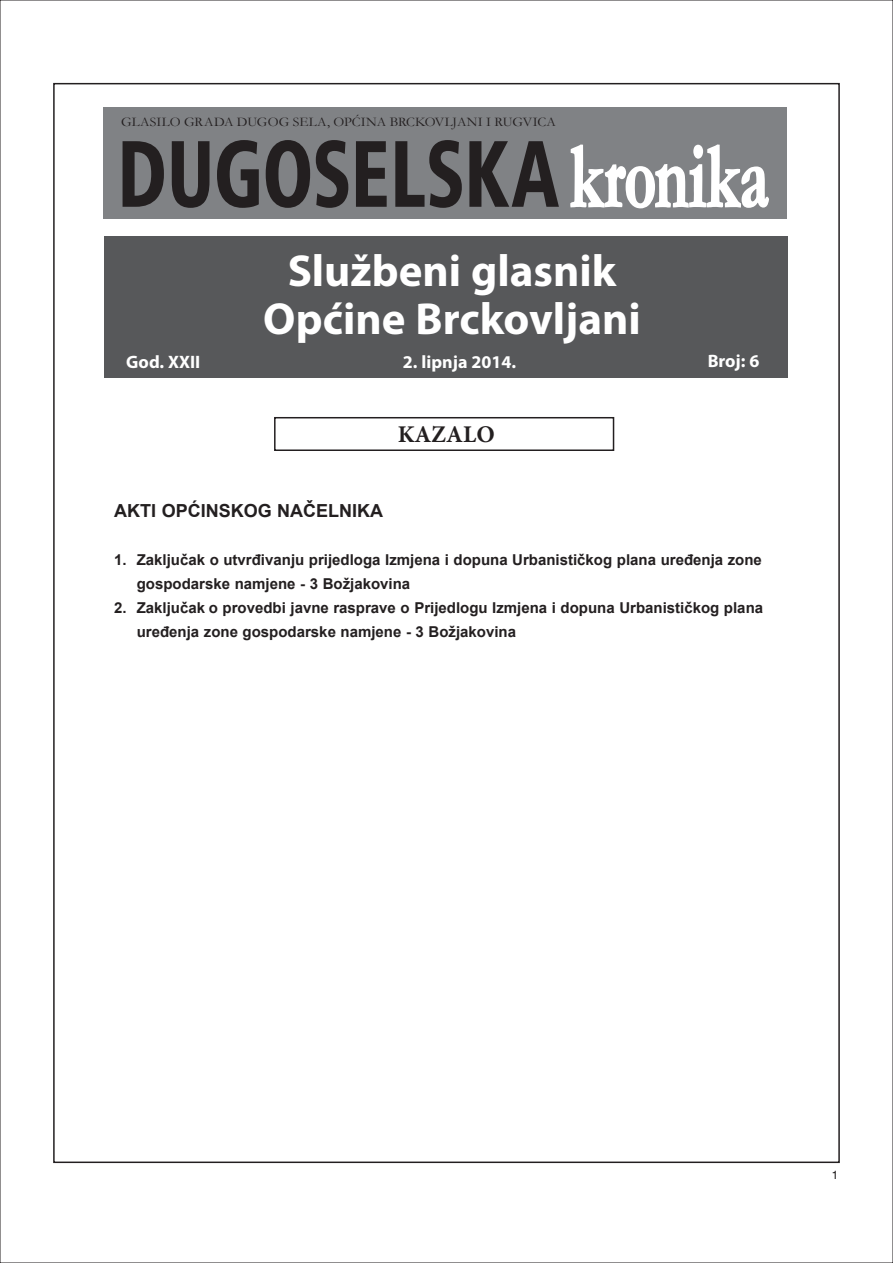
<style>
.page{position:relative;width:893px;height:1263px;background:#fff}
.page>*{position:absolute;margin:0;border:0;box-sizing:border-box;transform-origin:0 0}
.t1{font:94.5px "Humanist 777 BT Black Condensed B";letter-spacing:-.005em;color:#231f20;scale:.8 1}
.t2{font:700 45px/48px "Myriad Pro";color:#fff;text-align:center}
.t3{font:700 24px "Minion Pro";color:#231f20}
.t4{font:700 18px "Myriad Pro";color:#fff}
.t5{font:700 18px "Arial";color:#231f20}
.t6{font:700 15px/24px "Arial";color:#231f20}
.t7{font:13.2px "Garamond";color:#231f20;scale:1.05 1}
.t8{font:12px "Swiss 721 BT";color:#231f20}
.s1{font-family:"Garamond";font-weight:700;color:#fff}
</style>
<div class="page">
<div style="left:274px;top:417px;width:340px;height:34px;border:2px solid #231f20"></div>
<div style="left:104px;top:236px;width:683px;height:142px;background:#57585a"></div>
<div style="left:104px;top:107px;width:683px;height:111px;background:#808285"></div>
<svg style="left:569px;top:144px;width:201px;height:75px"></svg>
<p class="t7" style="left:121px;top:113px;width:416px">GLASILO GRADA DUGOG SELA, OPĆINA BRCKOVLJANI I RUGVICA</p>
<h1 class="t1" style="left:117px;top:114px;width:816px">DUGOSELSKA <span class="s1">kronika</span></h1>
<h2 class="t2" style="left:263px;top:245px;width:379px">Službeni glasnik<br>Općine Brckovljani</h2>
<p class="t4" style="left:126px;top:350px;width:76px">God. XXII</p>
<p class="t4" style="left:403px;top:350px;width:115px">2. lipnja 2014.</p>
<p class="t4" style="left:708px;top:349px;width:53px">Broj: 6</p>
<h3 class="t3" style="left:398px;top:418px;width:99px">KAZALO</h3>
<p class="t5" style="left:114px;top:499px;width:270px">AKTI OPĆINSKOG NAČELNIKA</p>
<p class="t6" style="left:137px;top:548px;width:627px;text-indent:-22px">1. Zaključak o utvrđivanju prijedloga Izmjena i dopuna Urbanističkog plana uređenja zone gospodarske namjene - 3 Božjakovina</p>
<p class="t6" style="left:137px;top:596px;width:628px;text-indent:-22px">2. Zaključak o provedbi javne rasprave o Prijedlogu Izmjena i dopuna Urbanističkog plana uređenja zone gospodarske namjene - 3 Božjakovina</p>
<p class="t8" style="left:832px;top:1166px;width:8px">1</p>
</div>
